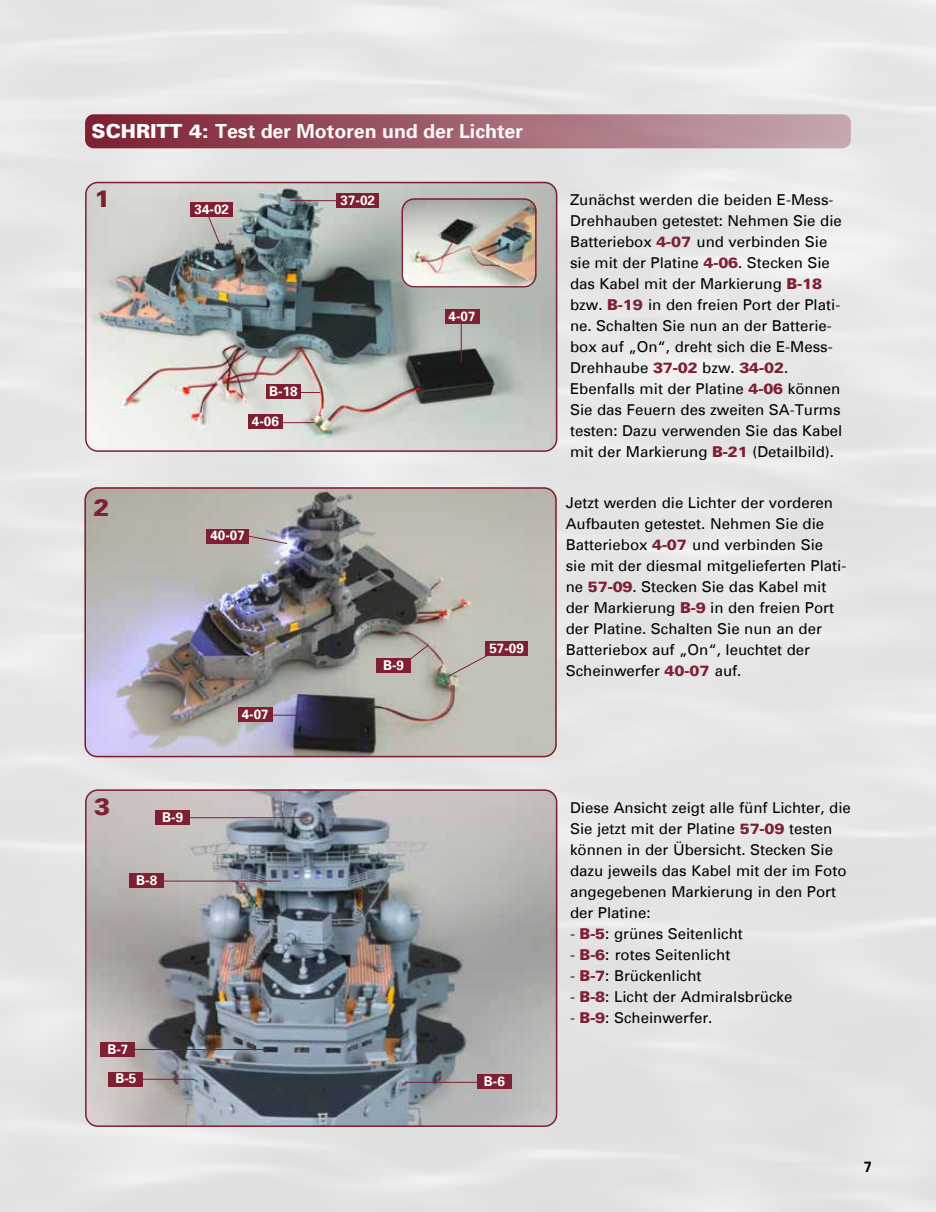
<style>
.page{position:relative;width:936px;height:1212px;background:#fff}
.page>*{position:absolute;margin:0;border:0;box-sizing:border-box;transform-origin:0 0}
.t1{font:900 24px "Univers";color:#7e1f32}
.t2{font:700 19.5px "Univers";color:#fff}
.t3{font:15px/21px "Univers";color:#000}
.t4{font:700 15px "Univers";color:#000}
.t5{font:700 13.5px "Univers";color:#fff}
.s1{font-weight:900}
.s2{font-weight:900;color:#7e1f32}
</style>
<div class="page">
<div style="left:0;top:0;width:935px;height:1212px;background:#e5e6e6"></div>
<img style="left:85px;top:182px;width:472px;height:270px">
<div style="left:85px;top:182px;width:472px;height:270px;border:2px solid #7e1f32;border-radius:12px"></div>
<img style="left:84px;top:487px;width:472px;height:270px">
<div style="left:84px;top:487px;width:472px;height:270px;border:2px solid #7e1f32;border-radius:12px"></div>
<img style="left:85px;top:789px;width:472px;height:338px">
<div style="left:85px;top:789px;width:472px;height:338px;border:2px solid #7e1f32;border-radius:12px"></div>
<svg style="left:446px;top:652px;width:46px;height:25px"></svg>
<div style="left:485px;top:641px;width:43px;height:15px;background:#7e1f32"></div>
<div style="left:85px;top:114px;width:765px;height:34px;background:linear-gradient(to right,#7e1e32,#c7aab0);border-radius:9px"></div>
<img style="left:401px;top:198px;width:135px;height:90px">
<div style="left:401px;top:198px;width:135px;height:90px;border:2px solid #7e1f32;border-radius:12px"></div>
<hr style="left:461px;top:318px;width:1px;height:44px;background:#7e1f32">
<div style="left:445px;top:309px;width:34px;height:15px;background:#7e1f32"></div>
<hr style="left:271px;top:422px;width:43px;height:1px;background:#7e1f32">
<div style="left:248px;top:414px;width:34px;height:15px;background:#7e1f32"></div>
<hr style="left:289px;top:392px;width:31px;height:1px;background:#7e1f32">
<div style="left:266px;top:384px;width:34px;height:15px;background:#7e1f32"></div>
<hr style="left:290px;top:200px;width:60px;height:1px;background:#7e1f32">
<div style="left:336px;top:193px;width:43px;height:15px;background:#7e1f32"></div>
<svg style="left:207px;top:217px;width:14px;height:29px"></svg>
<div style="left:190px;top:202px;width:43px;height:15px;background:#7e1f32"></div>
<hr style="left:261px;top:715px;width:43px;height:1px;background:#7e1f32">
<div style="left:238px;top:707px;width:34px;height:15px;background:#7e1f32"></div>
<svg style="left:393px;top:644px;width:36px;height:29px"></svg>
<div style="left:376px;top:658px;width:34px;height:15px;background:#7e1f32"></div>
<svg style="left:244px;top:534px;width:44px;height:10px"></svg>
<div style="left:206px;top:529px;width:43px;height:14px;background:#7e1f32"></div>
<hr style="left:185px;top:817px;width:122px;height:1px;background:#7e1f32">
<div style="left:156px;top:810px;width:34px;height:15px;background:#7e1f32"></div>
<hr style="left:159px;top:881px;width:122px;height:1px;background:#7e1f32">
<div style="left:130px;top:873px;width:34px;height:15px;background:#7e1f32"></div>
<hr style="left:138px;top:1079px;width:56px;height:1px;background:#7e1f32">
<div style="left:109px;top:1071px;width:34px;height:15px;background:#7e1f32"></div>
<hr style="left:130px;top:1049px;width:138px;height:1px;background:#7e1f32">
<div style="left:101px;top:1042px;width:34px;height:15px;background:#7e1f32"></div>
<hr style="left:405px;top:1082px;width:84px;height:1px;background:#7e1f32">
<div style="left:477px;top:1074px;width:34px;height:15px;background:#7e1f32"></div>
<h2 class="t2" style="left:92px;top:123px;width:433px"><span class="s1">SCHRITT 4:</span> Test der Motoren und der Lichter</h2>
<h1 class="t1" style="left:94px;top:188px;width:18px">1</h1>
<p class="t5" style="left:194px;top:203px;width:36px">34-02</p>
<p class="t5" style="left:340px;top:194px;width:36px">37-02</p>
<h1 class="t1" style="left:93px;top:496px;width:18px">2</h1>
<p class="t5" style="left:269px;top:385px;width:30px">B-18</p>
<p class="t5" style="left:252px;top:416px;width:29px">4-06</p>
<p class="t5" style="left:210px;top:530px;width:36px">40-07</p>
<h1 class="t1" style="left:94px;top:796px;width:18px">3</h1>
<p class="t5" style="left:162px;top:811px;width:23px">B-9</p>
<p class="t5" style="left:136px;top:875px;width:23px">B-8</p>
<p class="t5" style="left:242px;top:708px;width:29px">4-07</p>
<p class="t5" style="left:383px;top:659px;width:23px">B-9</p>
<p class="t5" style="left:448px;top:311px;width:29px">4-07</p>
<p class="t5" style="left:489px;top:642px;width:36px">57-09</p>
<p class="t5" style="left:107px;top:1043px;width:23px">B-7</p>
<p class="t5" style="left:115px;top:1073px;width:23px">B-5</p>
<p class="t5" style="left:484px;top:1076px;width:23px">B-6</p>
<p class="t3" style="left:570px;top:191px;width:274px">Zunächst werden die beiden E-Mess-Drehhauben getestet: Nehmen Sie die Batteriebox <span class="s2">4-07</span> und verbinden Sie sie mit der Platine <span class="s2">4-06</span>. Stecken Sie das Kabel mit der Markierung <span class="s2">B-18 </span>bzw. <span class="s2">B-19</span> in den freien Port der Plati&shy;ne. Schalten Sie nun an der Batterie&shy;box auf „On“, dreht sich die E-Mess-Drehhaube <span class="s2">37-02</span> bzw. <span class="s2">34-02</span>.<br>Ebenfalls mit der Platine <span class="s2">4-06</span> können Sie das Feuern des zweiten SA-Turms testen: Dazu verwenden Sie das Kabel mit der Markierung <span class="s2">B-21</span> (Detailbild).</p>
<p class="t3" style="left:565px;top:494px;width:282px">Jetzt werden die Lichter der vorderen Aufbauten getestet. Nehmen Sie die Batteriebox <span class="s2">4-07</span> und verbinden Sie sie mit der diesmal mitgelieferten Plati&shy;ne <span class="s2">57-09</span>. Stecken Sie das Kabel mit der Markierung <span class="s2">B-9</span> in den freien Port der Platine. Schalten Sie nun an der Batteriebox auf „On“, leuchtet der Scheinwerfer <span class="s2">40-07</span> auf.</p>
<p class="t3" style="left:570px;top:799px;width:282px">Diese Ansicht zeigt alle fünf Lichter, die Sie jetzt mit der Platine <span class="s2">57-09</span> testen können in der Übersicht. Stecken Sie dazu jeweils das Kabel mit der im Foto angegebenen Markierung in den Port der Platine:</p>
<p class="t3" style="left:570px;top:925px;width:174px">- <span class="s2">B-5</span>: grünes Seitenlicht</p>
<p class="t3" style="left:570px;top:946px;width:162px">- <span class="s2">B-6</span>: rotes Seitenlicht</p>
<p class="t3" style="left:570px;top:967px;width:133px">- <span class="s2">B-7</span>: Brückenlicht</p>
<p class="t3" style="left:570px;top:988px;width:224px">- <span class="s2">B-8</span>: Licht der Admiralsbrücke</p>
<p class="t3" style="left:570px;top:1009px;width:144px">- <span class="s2">B-9</span>: Scheinwerfer.</p>
<p class="t4" style="left:863px;top:1160px;width:10px">7</p>
</div>
